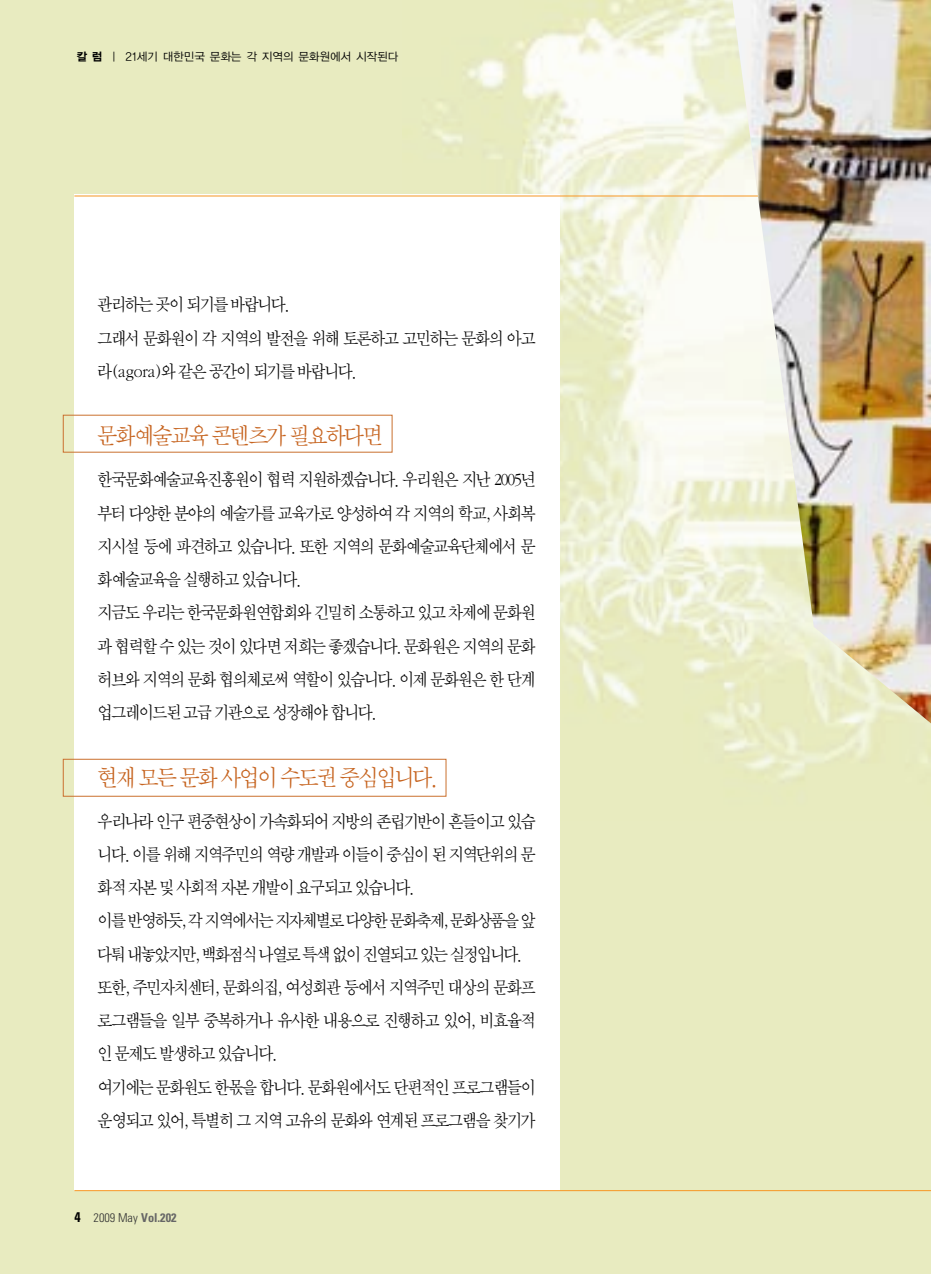
<style>
.page{position:relative;width:931px;height:1274px;background:#e8ebc0}
.page>*{position:absolute;margin:0;border:0;box-sizing:border-box;transform-origin:0 0}
.t1{font:24.5px "Sand Sm";letter-spacing:-.07em;color:#c6631e;scale:.9 1}
.t2{font:18.38px/33.2px "Sand Sm";letter-spacing:-.07em;color:#000;scale:.9 1}
.t3{font:300 condensed 12.25px "Univers";color:#333}
.t4{font:11.38px "YGO12";letter-spacing:-.07em;color:#000}
.s1{font-family:"YGO15"}
.s2{font-weight:700;font-size:14px;color:#000}
.s3{font-weight:700;color:#666}
</style>
<div class="page">
<img style="left:434px;top:0;width:494px;height:779px">
<div style="left:74px;top:194px;width:486px;height:997px;background:#fff"></div>
<hr style="left:74px;top:1190px;width:857px;height:1px;background:#f79723">
<hr style="left:74px;top:196px;width:857px;height:1px;background:#f79723">
<img style="left:731px;top:0;width:200px;height:724px">
<svg style="left:62px;top:414px;width:385px;height:383px"></svg>
<p class="t4" style="left:76px;top:52px;width:324px"><span class="s1">칼 럼</span> | 21세기 대한민국 문화는 각 지역의 문화원에서 시작된다</p>
<p class="t2" style="left:98px;top:289px;width:488px">관리하는 곳이 되기를 바랍니다.<br>그래서 문화원이 각 지역의 발전을 위해 토론하고 고민하는 문화의 아고 라(agora)와같은공간이되기를바랍니다.</p>
<p class="t1" style="left:98px;top:425px;width:318px">문화예술교육 콘텐츠가 필요하다면</p>
<p class="t2" style="left:98px;top:464px;width:488px">한국문화예술교육진흥원이 협력 지원하겠습니다. 우리원은 지난 2005년 부터 다양한 분야의 예술가를 교육가로 양성하여 각 지역의 학교, 사회복 지시설 등에 파견하고 있습니다. 또한 지역의 문화예술교육단체에서 문 화예술교육을 실행하고 있습니다.<br>지금도 우리는 한국문화원연합회와 긴밀히 소통하고 있고 차제에 문화원 과 협력할 수 있는 것이 있다면 저희는 좋겠습니다. 문화원은 지역의 문화 허브와 지역의 문화 협의체로써 역할이 있습니다. 이제 문화원은 한 단계 업그레이드된 고급 기관으로 성장해야 합니다.</p>
<p class="t1" style="left:98px;top:766px;width:380px">현재 모든 문화 사업이 수도권 중심입니다.</p>
<p class="t2" style="left:98px;top:806px;width:488px">우리나라 인구 편중현상이 가속화되어 지방의 존립기반이 흔들이고 있습 니다. 이를 위해 지역주민의 역량 개발과 이들이 중심이 된 지역단위의 문 화적 자본 및 사회적 자본 개발이 요구되고 있습니다.<br>이를 반영하듯, 각 지역에서는 지자체별로 다양한 문화축제, 문화상품을 앞 다퉈 내놓았지만, 백화점식 나열로 특색 없이 진열되고 있는 실정입니다. 또한, 주민자치센터, 문화의집, 여성회관 등에서 지역주민 대상의 문화프 로그램들을 일부 중복하거나 유사한 내용으로 진행하고 있어, 비효율적 인 문제도 발생하고 있습니다.<br>여기에는 문화원도 한몫을 합니다. 문화원에서도 단편적인 프로그램들이 운영되고 있어, 특별히 그 지역 고유의 문화와 연계된 프로그램을 찾기가</p>
<p class="t3" style="left:74px;top:1213px;width:104px"><span class="s2">4</span> 2009 May <span class="s3">Vol.202</span></p>
</div>
